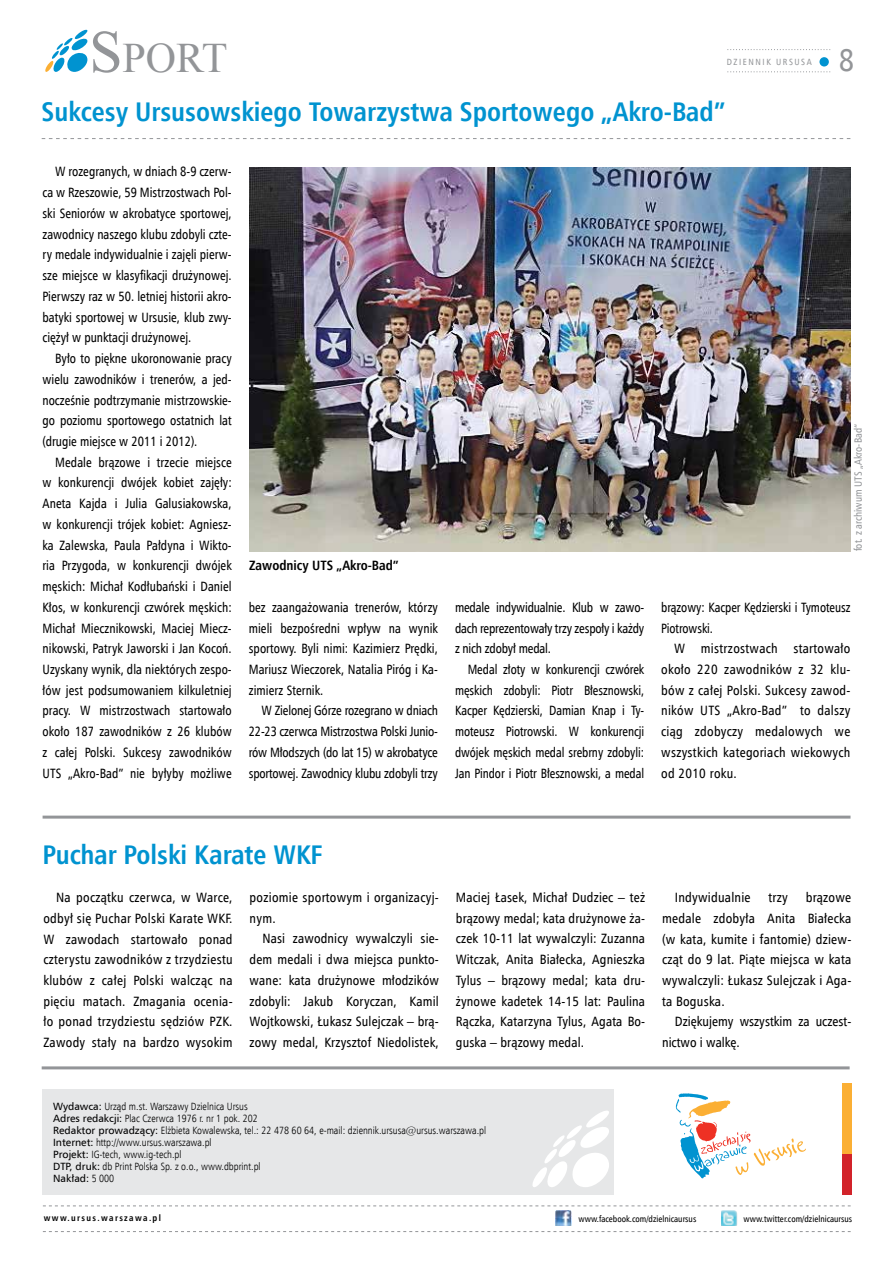
<style>
.page{position:relative;width:893px;height:1263px;background:#fff}
.page>*{position:absolute;margin:0;border:0;box-sizing:border-box;transform-origin:0 0}
.t1{font:42px "Times New Roman";color:#939598}
.t2{font:31.5px "Humnst 777 Cn EU";color:#939598}
.t3{font:700 27px "Humnst 777 Cn EU";color:#0093d0}
.t4{font:13.5px/20.7px "Humnst 777 Cn EU";letter-spacing:.005em;color:#000;text-align:justify;scale:.95 1}
.t5{font:13.5px/20.7px "Humnst 777 Cn EU";letter-spacing:.005em;color:#000;text-align:justify}
.t6{font:13.5px/20.7px "Humnst 777 Cn EU";letter-spacing:.005em;color:#000;text-align:justify;scale:.93 1}
.t7{font:700 13.5px "Humnst 777 Cn EU";color:#000}
.t8{font:10.5px/12px "Humnst 777 Lt Cn EU";color:#000}
.t9{font:10.5px "Humnst 777 Cn EU";color:#939598}
.t10{font:10.5px "Humnst 777 EU";color:#000}
.t11{font:9px "Humnst 777 Cn EU";color:#000}
.t12{font:700 9px "Humnst 777 Cn EU";letter-spacing:.15em;color:#000}
.t13{font:9px "Humnst 777 Cn EU";letter-spacing:.175em;color:#939598}
.s1{font-size:60px}
.s2{font-family:"Humnst 777 EU"}
.s3{font-family:"Humnst 777 Lt Cn EU"}
</style>
<div class="page">
<svg style="left:45px;top:29px;width:42px;height:43px"></svg>
<svg style="left:42px;top:138px;width:808px;height:1px"></svg>
<svg style="left:43px;top:1205px;width:808px;height:1px"></svg>
<svg style="left:43px;top:1231px;width:808px;height:1px"></svg>
<img style="left:721px;top:1210px;width:16px;height:16px">
<img style="left:556px;top:1210px;width:16px;height:16px">
<svg style="left:727px;top:49px;width:103px;height:1px"></svg>
<svg style="left:727px;top:71px;width:103px;height:1px"></svg>
<svg style="left:819px;top:57px;width:10px;height:10px"></svg>
<div style="left:43px;top:1089px;width:571px;height:105px;background:#e6e7e8"></div>
<svg style="left:532px;top:1111px;width:77px;height:76px"></svg>
<svg style="left:676px;top:1093px;width:130px;height:85px"></svg>
<div style="left:842px;top:1154px;width:9px;height:40px;background:#d2232a"></div>
<div style="left:842px;top:1083px;width:9px;height:71px;background:#fbaf34"></div>
<hr style="left:42px;top:1066px;width:808px;height:3px;background:#939598">
<img style="left:249px;top:168px;width:601px;height:383px">
<hr style="left:43px;top:816px;width:807px;height:3px;background:#939598">
<h1 class="t1" style="left:89px;top:29px;width:140px"><span class="s1">S</span>port</h1>
<p class="t13" style="left:727px;top:56px;width:87px">DZIENNIK URSUSA</p>
<h2 class="t2" style="left:839px;top:41px;width:17px">8</h2>
<h3 class="t3" style="left:42px;top:95px;width:685px">Sukcesy Ursusowskiego Towarzystwa Sportowego „Akro-Bad”</h3>
<p class="t4" style="left:43px;top:161px;width:201px;text-indent:13px">W rozegranych, w dniach 8-9 czerw&shy;ca w Rzeszowie, 59 Mistrzostwach Pol&shy;ski Seniorów w akrobatyce sportowej, zawodnicy naszego klubu zdobyli czte&shy;ry medale indywidualnie i zajęli pierw&shy;sze miejsce w klasyfikacji drużynowej.<br>Pierwszy raz w 50. letniej historii akro&shy;batyki sportowej w Ursusie, klub zwy&shy;ciężył w punktacji drużynowej.</p>
<p class="t4" style="left:43px;top:348px;width:201px;text-indent:13px">Było to piękne ukoronowanie pracy wielu zawodników i trenerów, a jed&shy;nocześnie podtrzymanie mistrzowskie&shy;go poziomu sportowego ostatnich lat (drugie miejsce w 2011 i 2012).</p>
<p class="t4" style="left:43px;top:452px;width:201px;text-indent:13px">Medale brązowe i trzecie miejsce w konkurencji dwójek kobiet zajęły:<br>Aneta Kajda i Julia Galusiakowska, w konkurencji trójek kobiet: Agniesz&shy;ka Zalewska, Paula Pałdyna i Wikto&shy;ria Przygoda, w konkurencji dwójek męskich: Michał Kodłubański i Daniel Kłos, w konkurencji czwórek męskich:<br>Michał Miecznikowski, Maciej Miecz&shy;nikowski, Patryk Jaworski i Jan Kocoń.<br>Uzyskany wynik, dla niektórych zespo&shy;łów jest podsumowaniem kilkuletniej pracy. W mistrzostwach startowało około 187 zawodników z 26 klubów z całej Polski. Sukcesy zawodników UTS „Akro-Bad” nie byłyby możliwe</p>
<p class="t7" style="left:249px;top:557px;width:151px">Zawodnicy UTS „Akro-Bad”</p>
<p class="t4" style="left:249px;top:597px;width:201px">bez zaangażowania trenerów, którzy mieli bezpośredni wpływ na wynik sportowy. Byli nimi: Kazimierz Prędki, Mariusz Wieczorek, Natalia Piróg i Ka&shy;zimierz Sternik.</p>
<p class="t4" style="left:249px;top:700px;width:201px;text-indent:13px">W Zielonej Górze rozegrano w dniach 22-23 czerwca Mistrzostwa Polski Junio&shy;rów Młodszych (do lat 15) w akrobatyce sportowej. Zawodnicy klubu zdobyli trzy</p>
<p class="t4" style="left:455px;top:597px;width:201px">medale indywidualnie. Klub w zawo&shy;dach reprezentowały trzy zespoły i każdy z nich zdobył medal.</p>
<p class="t6" style="left:455px;top:659px;width:205px;text-indent:13px">Medal złoty w konkurencji czwórek męskich zdobyli: Piotr Błesznowski, Kacper Kędzierski, Damian Knap i Ty&shy;moteusz Piotrowski. W konkurencji dwójek męskich medal srebrny zdobyli:<br>Jan Pindor i Piotr Błesznowski, a medal</p>
<p class="t9" style="left:851px;top:551px;width:129px;rotate:-90deg">fot. z archiwum UTS „Akro-Bad”</p>
<p class="t6" style="left:661px;top:597px;width:205px">brązowy: Kacper Kędzierski i Tymoteusz<br>Piotrowski.</p>
<p class="t5" style="left:661px;top:638px;width:191px;text-indent:13px">W mistrzostwach startowało około 220 zawodników z 32 klu&shy;bów z całej Polski. Sukcesy zawod&shy;ników UTS „Akro-Bad” to dalszy ciąg zdobyczy medalowych we wszystkich kategoriach wiekowych od 2010 roku.</p>
<h3 class="t3" style="left:42px;top:837px;width:282px">Puchar Polski Karate WKF</h3>
<p class="t5" style="left:43px;top:887px;width:191px;text-indent:13px">Na początku czerwca, w Warce, odbył się Puchar Polski Karate WKF.<br>W zawodach startowało ponad czterystu zawodników z trzydziestu klubów z całej Polski walcząc na pięciu matach. Zmagania ocenia&shy;ło ponad trzydziestu sędziów PZK.<br>Zawody stały na bardzo wysokim</p>
<p class="t5" style="left:250px;top:887px;width:191px">poziomie sportowym i organizacyj&shy;nym.</p>
<p class="t5" style="left:250px;top:928px;width:191px;text-indent:13px">Nasi zawodnicy wywalczyli sie&shy;dem medali i dwa miejsca punkto&shy;wane: kata drużynowe młodzików zdobyli: Jakub Koryczan, Kamil Wojtkowski, Łukasz Sulejczak – brą&shy;zowy medal, Krzysztof Niedolistek,</p>
<p class="t5" style="left:456px;top:887px;width:191px">Maciej Łasek, Michał Dudziec – też brązowy medal; kata drużynowe ża&shy;czek 10-11 lat wywalczyli: Zuzanna Witczak, Anita Białecka, Agnieszka Tylus – brązowy medal; kata dru&shy;żynowe kadetek 14-15 lat: Paulina Rączka, Katarzyna Tylus, Agata Bo&shy;guska – brązowy medal.</p>
<p class="t5" style="left:675px;top:887px;width:77px">Indywidualnie</p>
<p class="t5" style="left:768px;top:887px;width:21px">trzy</p>
<p class="t5" style="left:662px;top:887px;width:191px;text-indent:144px">brązowe medale zdobyła Anita Białecka (w kata, kumite i fantomie) dziew&shy;cząt do 9 lat. Piąte miejsca w kata wywalczyli: Łukasz Sulejczak i Aga&shy;ta Boguska.</p>
<p class="t5" style="left:662px;top:1011px;width:191px;text-indent:13px">Dziękujemy wszystkim za uczest&shy;nictwo i walkę.</p>
<p class="t8" style="left:53px;top:1100px;width:435px"><span class="s2">Wydawca:</span> Urząd m.st. Warszawy Dzielnica Ursus<br><span class="s2">Adres redakcji:</span> Plac Czerwca 1976 r. nr 1 pok. 202<br><span class="s2">Redaktor prowadzący:</span> Elżbieta Kowalewska, tel.: 22 478 60 64, e-mail: dziennik.ursusa@ursus.warszawa.pl <span class="s2">Internet:</span> http://www.ursus.warszawa.pl<br><span class="s2">Projekt:</span> IG-tech, www.ig-tech.pl<br><span class="s2">DTP, druk:</span> db Print Polska Sp. z o.o., www.dbprint.pl</p>
<p class="t10" style="left:53px;top:1171px;width:63px">Nakład: <span class="s3">5 000</span></p>
<p class="t12" style="left:44px;top:1212px;width:119px">www.ursus.warszawa.pl</p>
<p class="t11" style="left:578px;top:1213px;width:120px">www.facebook.com/dzielnicaursus</p>
<p class="t11" style="left:743px;top:1213px;width:110px">www.twitter.com/dzielnicaursus</p>
</div>
